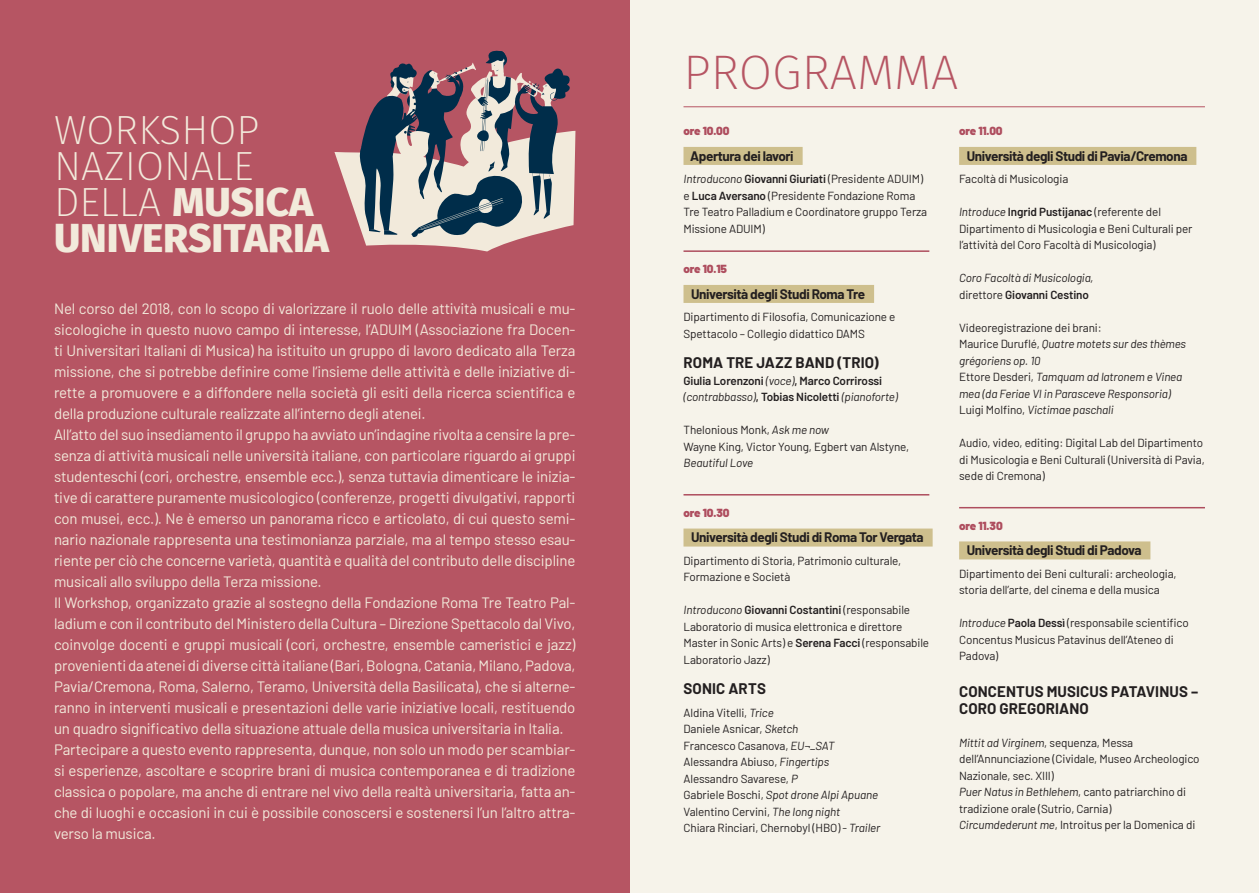
<style>
.page{position:relative;width:1259px;height:893px;background:#fff}
.page>*{position:absolute;margin:0;border:0;box-sizing:border-box;transform-origin:0 0}
.t1{font:200 48.3px "Fira Sans";color:#b65563}
.t2{font:200 40.5px/35.7px "Fira Sans";color:#f2eadb}
.t3{font:15px/21px "Barlow";letter-spacing:-.01em;color:#f2eadb}
.t4{font:700 15px/17.1px "Barlow";letter-spacing:.01em;color:#231f20}
.t5{font:700 13.5px "Barlow";letter-spacing:-.03em;color:#231f20}
.t6{font:11.7px/16.5px "Barlow";letter-spacing:-.01em;color:#231f20}
.t7{font:italic 11.7px/16.5px "Barlow";letter-spacing:-.01em;color:#231f20}
.t8{font:600 11.7px/16.5px "Barlow";letter-spacing:-.01em;color:#231f20}
.t9{font:900 11.7px "Barlow";letter-spacing:-.01em;color:#ae4d5e}
.s1{font-weight:800}
.s2{font-style:italic}
.s3{font-weight:600}
.s4{font-weight:400;font-style:italic}
.s5{font-style:normal}
.s6{font-weight:600;font-style:normal}
</style>
<div class="page">
<div style="left:629px;top:0;width:630px;height:893px;background:#f6f3ea"></div>
<div style="left:0;top:0;width:629px;height:893px;background:#b65563"></div>
<div style="left:683px;top:147px;width:119px;height:18px;background:#cebf8d"></div>
<hr style="left:683px;top:250px;width:246px;height:2px;background:#ae4d5e">
<div style="left:683px;top:285px;width:191px;height:18px;background:#cebf8d"></div>
<hr style="left:683px;top:494px;width:246px;height:1px;background:#ae4d5e">
<div style="left:683px;top:529px;width:249px;height:18px;background:#cebf8d"></div>
<div style="left:959px;top:147px;width:237px;height:18px;background:#cebf8d"></div>
<hr style="left:959px;top:507px;width:246px;height:1px;background:#ae4d5e">
<div style="left:959px;top:541px;width:191px;height:18px;background:#cebf8d"></div>
<hr style="left:683px;top:106px;width:522px;height:1px;background:#b65563">
<svg style="left:334px;top:50px;width:241px;height:201px"></svg>
<h2 class="t2" style="left:54px;top:112px;width:276px">WORKSHOP<br>NAZIONALE<br>DELLA <span class="s1">MUSICA<br>UNIVERSITARIA</span></h2>
<p class="t3" style="left:54px;top:297px;width:523px">Nel corso del 2018, con lo scopo di valorizzare il ruolo delle attività musicali e mu&shy;sicologiche in questo nuovo campo di interesse, l’ADUIM (Associazione fra Docen&shy;ti Universitari Italiani di Musica) ha istituito un gruppo di lavoro dedicato alla Terza missione, che si potrebbe definire come l’insieme delle attività e delle iniziative di&shy;rette a promuovere e a diffondere nella società gli esiti della ricerca scientifica e della produzione culturale realizzate all’interno degli atenei.<br>All’atto del suo insediamento il gruppo ha avviato un’indagine rivolta a censire la pre&shy;senza di attività musicali nelle università italiane, con particolare riguardo ai gruppi studenteschi (cori, orchestre, ensemble ecc.), senza tuttavia dimenticare le inizia&shy;tive di carattere puramente musicologico (conferenze, progetti divulgativi, rapporti con musei, ecc.). Ne è emerso un panorama ricco e articolato, di cui questo semi&shy;nario nazionale rappresenta una testimonianza parziale, ma al tempo stesso esau&shy;riente per ciò che concerne varietà, quantità e qualità del contributo delle discipline musicali allo sviluppo della Terza missione.<br>Il Workshop, organizzato grazie al sostegno della Fondazione Roma Tre Teatro Pal&shy;ladium e con il contributo del Ministero della Cultura – Direzione Spettacolo dal Vivo, coinvolge docenti e gruppi musicali (cori, orchestre, ensemble cameristici e jazz) provenienti da atenei di diverse città italiane (Bari, Bologna, Catania, Milano, Padova, Pavia/Cremona, Roma, Salerno, Teramo, Università della Basilicata), che si alterne&shy;ranno in interventi musicali e presentazioni delle varie iniziative locali, restituendo un quadro significativo della situazione attuale della musica universitaria in Italia.<br>Partecipare a questo evento rappresenta, dunque, non solo un modo per scambiar&shy;si esperienze, ascoltare e scoprire brani di musica contemporanea e di tradizione classica o popolare, ma anche di entrare nel vivo della realtà universitaria, fatta an&shy;che di luoghi e occasioni in cui è possibile conoscersi e sostenersi l’un l’altro attra&shy;verso la musica.</p>
<h1 class="t1" style="left:683px;top:38px;width:276px">PROGRAMMA</h1>
<p class="t9" style="left:683px;top:122px;width:47px">ore 10.00</p>
<p class="t5" style="left:690px;top:146px;width:105px">Apertura dei lavori</p>
<p class="t6" style="left:683px;top:170px;width:245px"><span class="s2">Introducono</span> <span class="s3">Giovanni Giuriati</span> (Presidente ADUIM) e <span class="s3">Luca Aversano</span> (Presidente Fondazione Roma Tre Teatro Palladium e Coordinatore gruppo Terza Missione ADUIM)</p>
<p class="t9" style="left:683px;top:260px;width:45px">ore 10.15</p>
<p class="t5" style="left:691px;top:284px;width:175px">Università degli Studi Roma Tre</p>
<p class="t6" style="left:683px;top:308px;width:213px">Dipartimento di Filosofia, Comunicazione e<br>Spettacolo – Collegio didattico DAMS</p>
<p class="t4" style="left:683px;top:353px;width:197px">ROMA TRE JAZZ BAND (TRIO)</p>
<p class="t8" style="left:683px;top:371px;width:216px">Giulia Lorenzoni <span class="s4">(voce)</span>, Marco Corrirossi <span class="s4">(contrabbasso)</span>, Tobias Nicoletti <span class="s4">(pianoforte)</span></p>
<p class="t6" style="left:683px;top:421px;width:227px">Thelonious Monk, <span class="s2">Ask me now<br></span>Wayne King, Victor Young, Egbert van Alstyne,</p>
<p class="t7" style="left:683px;top:454px;width:71px">Beautiful Love</p>
<p class="t9" style="left:683px;top:504px;width:47px">ore 10.30</p>
<p class="t5" style="left:691px;top:527px;width:234px">Università degli Studi di Roma Tor Vergata</p>
<p class="t6" style="left:683px;top:551px;width:219px">Dipartimento di Storia, Patrimonio culturale,<br>Formazione e Società</p>
<p class="t6" style="left:683px;top:601px;width:247px"><span class="s2">Introducono</span> <span class="s3">Giovanni Costantini</span> (responsabile Laboratorio di musica elettronica e direttore Master in Sonic Arts) e <span class="s3">Serena Facci</span> (responsabile Laboratorio Jazz)</p>
<p class="t4" style="left:683px;top:679px;width:84px">SONIC ARTS</p>
<p class="t6" style="left:683px;top:703px;width:198px">Aldina Vitelli, <span class="s2">Trice<br></span>Daniele Asnicar, <span class="s2">Sketch<br></span>Francesco Casanova, <span class="s2">EU¬_SAT<br></span>Alessandra Abiuso, <span class="s2">Fingertips<br></span>Alessandro Savarese, <span class="s2">P<br></span>Gabriele Boschi, <span class="s2">Spot drone Alpi Apuane<br></span>Valentino Cervini, <span class="s2">The long night<br></span>Chiara Rinciari, Chernobyl (HBO) - <span class="s2">Trailer</span></p>
<p class="t9" style="left:959px;top:122px;width:45px">ore 11.00</p>
<p class="t5" style="left:967px;top:146px;width:222px">Università degli Studi di Pavia/Cremona</p>
<p class="t6" style="left:959px;top:170px;width:111px">Facoltà di Musicologia</p>
<p class="t6" style="left:959px;top:203px;width:235px"><span class="s2">Introduce</span> <span class="s3">Ingrid Pustijanac</span> (referente del<br>Dipartimento di Musicologia e Beni Culturali per l’attività del Coro Facoltà di Musicologia)</p>
<p class="t7" style="left:959px;top:269px;width:136px">Coro Facoltà di Musicologia, <span class="s5">direttore</span> <span class="s6">Giovanni Cestino</span></p>
<p class="t7" style="left:959px;top:318px;width:228px"><span class="s5">Videoregistrazione dei brani:<br>Maurice Duruflé,</span> Quatre motets sur des thèmes grégoriens op. 10<br><span class="s5">Ettore Desderi,</span> Tamquam ad latronem e Vinea mea (da Feriae VI in Parasceve Responsoria)<br><span class="s5">Luigi Molfino,</span> Victimae paschali</p>
<p class="t6" style="left:959px;top:434px;width:247px">Audio, video, editing: Digital Lab del Dipartimento di Musicologia e Beni Culturali (Università di Pavia, sede di Cremona)</p>
<p class="t9" style="left:959px;top:517px;width:45px">ore 11.30</p>
<p class="t5" style="left:967px;top:540px;width:176px">Università degli Studi di Padova</p>
<p class="t6" style="left:959px;top:564px;width:219px">Dipartimento dei Beni culturali: archeologia, storia dell’arte, del cinema e della musica</p>
<p class="t6" style="left:959px;top:614px;width:231px"><span class="s2">Introduce</span> <span class="s3">Paola Dessì</span> (responsabile scientifico<br>Concentus Musicus Patavinus dell’Ateneo di<br>Padova)</p>
<p class="t4" style="left:959px;top:682px;width:240px">CONCENTUS MUSICUS PATAVINUS –<br>CORO GREGORIANO</p>
<p class="t6" style="left:959px;top:733px;width:242px"><span class="s2">Mittit ad Virginem</span>, sequenza, Messa dell’Annunciazione (Cividale, Museo Archeologico Nazionale, sec. XIII)<br><span class="s2">Puer Natus in Bethlehem</span>, canto patriarchino di tradizione orale (Sutrio, Carnia)<br><span class="s2">Circumdederunt me</span>, Introitus per la Domenica di</p>
</div>
